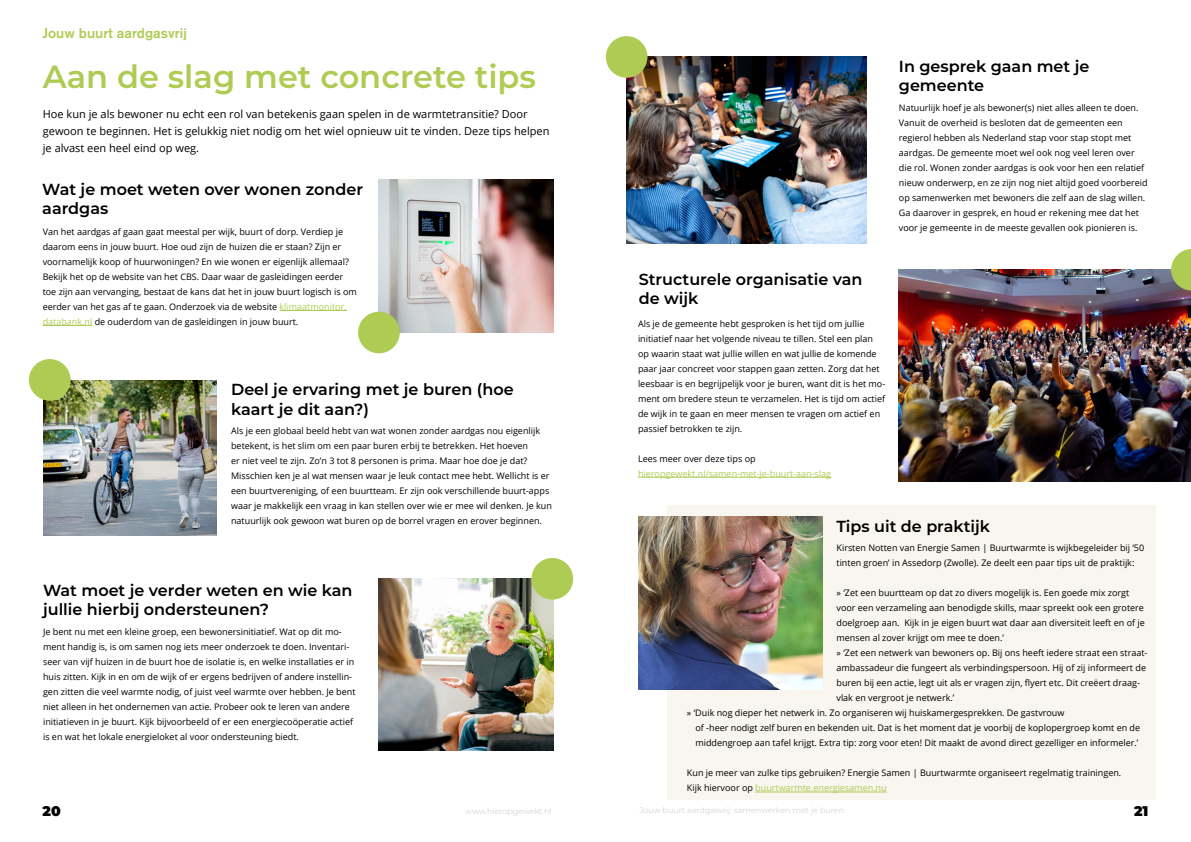
<style>
.page{position:relative;width:1191px;height:842px;background:#fff}
.page>*{position:absolute;margin:0;border:0;box-sizing:border-box;transform-origin:0 0}
.t1{font:600 32px "Montserrat";color:#aecc53}
.t2{font:600 16px/19.2px "Montserrat";color:#000}
.t3{font:500 14px "Akzidenz Grotesk BQ";color:#aecc53}
.t4{font:900 14px "Montserrat";color:#000}
.t5{font:11px/17px "Open Sans";color:#000}
.t6{font:9px/15px "Open Sans";color:#000}
.t7{font:9px "Open Sans";color:#aecc53}
.t8{font:300 8px "Montserrat";color:#c6c6c6}
.s1{color:#aecc53}
</style>
<div class="page">
<div style="left:667px;top:505px;width:488px;height:294px;background:#f9f5ef"></div>
<hr style="left:638px;top:477px;width:193px;height:1px;background:#aecc53">
<hr style="left:279px;top:310px;width:68px;height:1px;background:#aecc53">
<hr style="left:43px;top:325px;width:49px;height:1px;background:#aecc53">
<hr style="left:755px;top:792px;width:131px;height:1px;background:#aecc53">
<img style="left:626px;top:57px;width:240px;height:187px">
<img style="left:43px;top:380px;width:173px;height:156px">
<img style="left:899px;top:270px;width:292px;height:212px">
<img style="left:638px;top:516px;width:184px;height:173px">
<div style="left:606px;top:36px;width:41px;height:42px;background:#aecc53;border-radius:50%"></div>
<div style="left:29px;top:359px;width:42px;height:42px;background:#aecc53;border-radius:50%"></div>
<svg style="left:1171px;top:249px;width:20px;height:42px"></svg>
<img style="left:379px;top:579px;width:174px;height:172px">
<img style="left:379px;top:180px;width:174px;height:152px">
<div style="left:531px;top:558px;width:42px;height:42px;background:#aecc53;border-radius:50%"></div>
<div style="left:358px;top:312px;width:42px;height:41px;background:#aecc53;border-radius:50%"></div>
<h3 class="t3" style="left:43px;top:25px;width:146px">Jouw buurt aardgasvrij</h3>
<h1 class="t1" style="left:43px;top:54px;width:495px">Aan de slag met concrete tips</h1>
<p class="t5" style="left:43px;top:105px;width:508px">Hoe kun je als bewoner nu echt een rol van betekenis gaan spelen in de warmtetransitie? Door gewoon te beginnen. Het is gelukkig niet nodig om het wiel opnieuw uit te vinden. Deze tips helpen je alvast een heel eind op weg.</p>
<h2 class="t2" style="left:42px;top:179px;width:322px">Wat je moet weten over wonen zonder aardgas</h2>
<p class="t6" style="left:43px;top:224px;width:316px">Van het aardgas af gaan gaat meestal per wijk, buurt of dorp. Verdiep je daarom eens in jouw buurt. Hoe oud zijn de huizen die er staan? Zijn er voornamelijk koop of huurwoningen? En wie wonen er eigenlijk allemaal?<br>Bekijk het op de website van het CBS. Daar waar de gasleidingen eerder toe zijn aan vervanging, bestaat de kans dat het in jouw buurt logisch is om eerder van het gas af te gaan. Onderzoek via de website <span class="s1">klimaatmonitor. databank.nl</span> de ouderdom van de gasleidingen in jouw buurt.</p>
<h2 class="t2" style="left:231px;top:379px;width:284px">Deel je ervaring met je buren (hoe kaart je dit aan?)</h2>
<p class="t6" style="left:231px;top:423px;width:322px">Als je een globaal beeld hebt van wat wonen zonder aardgas nou eigenlijk betekent, is het slim om een paar buren erbij te betrekken. Het hoeven<br>er niet veel te zijn. Zo’n 3 tot 8 personen is prima. Maar hoe doe je dat?<br>Misschien ken je al wat mensen waar je leuk contact mee hebt. Wellicht is er een buurtvereniging, of een buurtteam. Er zijn ook verschillende buurt-apps waar je makkelijk een vraag in kan stellen over wie er mee wil denken. Je kun natuurlijk ook gewoon wat buren op de borrel vragen en erover beginnen.</p>
<h2 class="t2" style="left:43px;top:580px;width:311px">Wat moet je verder weten en wie kan jullie hierbij ondersteunen?</h2>
<p class="t6" style="left:43px;top:624px;width:314px">Je bent nu met een kleine groep, een bewonersinitiatief. Wat op dit mo&shy;ment handig is, is om samen nog iets meer onderzoek te doen. Inventari&shy;seer van vijf huizen in de buurt hoe de isolatie is, en welke installaties er in huis zitten. Kijk in en om de wijk of er ergens bedrijven of andere instellin&shy;gen zitten die veel warmte nodig, of juist veel warmte over hebben. Je bent niet alleen in het ondernemen van actie. Probeer ook te leren van andere initiatieven in je buurt. Kijk bijvoorbeeld of er een energiecoöperatie actief is en wat het lokale energieloket al voor ondersteuning biedt.</p>
<h2 class="t2" style="left:899px;top:56px;width:192px">In gesprek gaan met je gemeente</h2>
<p class="t6" style="left:899px;top:100px;width:250px">Natuurlijk hoef je als bewoner(s) niet alles alleen te doen.<br>Vanuit de overheid is besloten dat de gemeenten een regierol hebben als Nederland stap voor stap stopt met aardgas. De gemeente moet wel ook nog veel leren over die rol. Wonen zonder aardgas is ook voor hen een relatief nieuw onderwerp, en ze zijn nog niet altijd goed voorbereid op samenwerken met bewoners die zelf aan de slag willen.<br>Ga daarover in gesprek, en houd er rekening mee dat het voor je gemeente in de meeste gevallen ook pionieren is.</p>
<h2 class="t2" style="left:638px;top:269px;width:225px">Structurele organisatie van de wijk</h2>
<p class="t6" style="left:638px;top:316px;width:249px">Als je de gemeente hebt gesproken is het tijd om jullie initiatief naar het volgende niveau te tillen. Stel een plan op waarin staat wat jullie willen en wat jullie de komende paar jaar concreet voor stappen gaan zetten. Zorg dat het leesbaar is en begrijpelijk voor je buren, want dit is het mo&shy;ment om bredere steun te verzamelen. Het is tijd om actief de wijk in te gaan en meer mensen te vragen om actief en passief betrokken te zijn.</p>
<p class="t6" style="left:638px;top:451px;width:119px">Lees meer over deze tips op</p>
<p class="t7" style="left:638px;top:467px;width:195px">hieropgewekt.nl/samen-met-je-buurt-aan-slag</p>
<h2 class="t2" style="left:836px;top:516px;width:155px">Tips uit de praktijk</h2>
<p class="t6" style="left:836px;top:540px;width:309px">Kirsten Notten van Energie Samen | Buurtwarmte is wijkbegeleider bij ‘50 tinten groen’ in Assedorp (Zwolle). Ze deelt een paar tips uit de praktijk:</p>
<p class="t6" style="left:836px;top:585px;width:294px">» ‘Zet een buurtteam op dat zo divers mogelijk is. Een goede mix zorgt</p>
<p class="t6" style="left:836px;top:600px;width:309px">voor een verzameling aan benodigde skills, maar spreekt ook een grotere</p>
<p class="t6" style="left:836px;top:615px;width:310px">doelgroep aan. Kijk in je eigen buurt wat daar aan diversiteit leeft en of je</p>
<p class="t6" style="left:836px;top:630px;width:169px">mensen al zover krijgt om mee te doen.’</p>
<p class="t6" style="left:836px;top:645px;width:312px">» ‘Zet een netwerk van bewoners op. Bij ons heeft iedere straat een straat-</p>
<p class="t6" style="left:836px;top:660px;width:311px">ambassadeur die fungeert als verbindingspersoon. Hij of zij informeert de</p>
<p class="t6" style="left:836px;top:675px;width:305px">buren bij een actie, legt uit als er vragen zijn, flyert etc. Dit creëert draag-</p>
<p class="t6" style="left:836px;top:690px;width:119px">vlak en vergroot je netwerk.’</p>
<p class="t6" style="left:687px;top:705px;width:379px">» ‘Duik nog dieper het netwerk in. Zo organiseren wij huiskamergesprekken. De gastvrouw</p>
<p class="t6" style="left:695px;top:720px;width:446px">of -heer nodigt zelf buren en bekenden uit. Dat is het moment dat je voorbij de koplopergroep komt en de</p>
<p class="t6" style="left:695px;top:735px;width:444px">middengroep aan tafel krijgt. Extra tip: zorg voor eten! Dit maakt de avond direct gezelliger en informeler.’</p>
<p class="t6" style="left:687px;top:765px;width:436px">Kun je meer van zulke tips gebruiken? Energie Samen | Buurtwarmte organiseert regelmatig trainingen.<br>Kijk hiervoor op <span class="s1">buurtwarmte.energiesamen.nu</span></p>
<h3 class="t4" style="left:43px;top:800px;width:20px">20</h3>
<p class="t8" style="left:465px;top:806px;width:88px">www.hieropgewekt.nl</p>
<h3 class="t4" style="left:1134px;top:800px;width:16px">21</h3>
<p class="t8" style="left:639px;top:804px;width:206px">Jouw buurt aardgasvrij: samenwerken met je buren</p>
</div>
